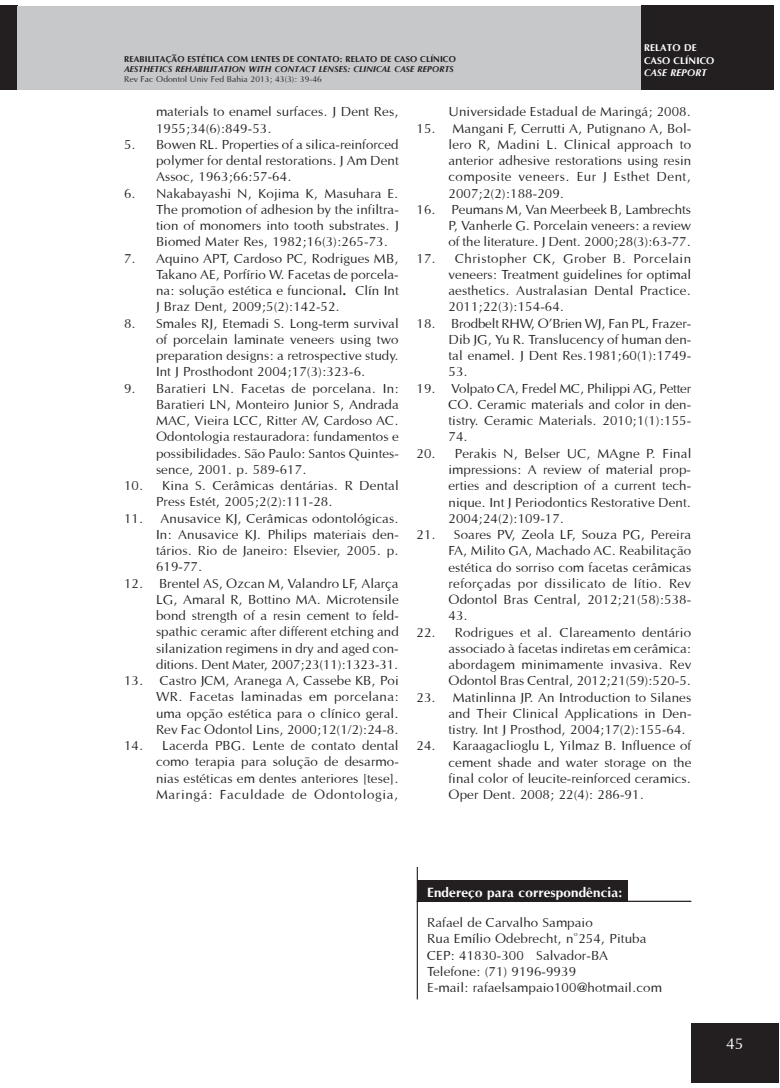
<style>
.page{position:relative;width:780px;height:1088px;background:#fff}
.page>*{position:absolute;margin:0;border:0;box-sizing:border-box;transform-origin:0 0}
.t1{font:16.25px "Optane";color:#fff}
.t2{font:13.75px/16.2px "Optane";color:#231f20;text-align:justify}
.t3{font:700 13.75px "Optane";color:#fff}
.t4{font:700 10px/12.5px "Optane";color:#fff}
.t5{font:italic 700 10px "Optane";color:#fff}
.t6{font:italic 700 8.75px "Optane";color:#231f20}
.t7{font:700 8.75px "Optane";color:#231f20}
.t8{font:8.75px "Optane";color:#231f20}
.s1{font-weight:700}
</style>
<div class="page">
<div style="left:0;top:6px;width:18px;height:84px;background:#231f20"></div>
<div style="left:18px;top:6px;width:638px;height:84px;background:#c7c8ca"></div>
<div style="left:641px;top:5px;width:133px;height:85px;background:#231f20"></div>
<div style="left:691px;top:1022px;width:88px;height:60px;background:#231f20"></div>
<div style="left:417px;top:880px;width:210px;height:22px;background:#231f20"></div>
<hr style="left:416px;top:901px;width:275px;height:1px;background:#231f20">
<hr style="left:417px;top:867px;width:1px;height:132px;background:#231f20">
<p class="t7" style="left:124px;top:54px;width:228px">REABILITAÇÃO ESTÉTICA COM LENTES DE CONTATO: relato</p>
<p class="t7" style="left:380px;top:54px;width:21px">de caso</p>
<p class="t7" style="left:420px;top:54px;width:7px">clínico</p>
<p class="t6" style="left:124px;top:64px;width:235px">AESTHETICS REHABILITATION WITH CONTACT LENSES: CLINICAL</p>
<p class="t6" style="left:394px;top:64px;width:6px">CASE</p>
<p class="t6" style="left:417px;top:64px;width:7px">REPORTS</p>
<p class="t8" style="left:124px;top:73px;width:199px">Rev Fac Odontol Univ Fed Bahia 2013; 43(3): 39-46</p>
<p class="t4" style="left:644px;top:42px;width:72px">RELATO DE<br>CASO CLÍNICO</p>
<p class="t5" style="left:644px;top:67px;width:64px">CASE REPORT</p>
<p class="t2" style="left:156px;top:103px;width:244px">materials to enamel surfaces. J Dent Res,<br>1955;34(6):849-53.</p>
<p class="t2" style="left:156px;top:136px;width:244px;text-indent:-32px">5. Bowen RL. Properties of a silica-reinforced polymer for dental restorations. J Am Dent Assoc, 1963;66:57-64.</p>
<p class="t2" style="left:156px;top:185px;width:244px;text-indent:-32px">6. Nakabayashi N, Kojima K, Masuhara E.<br>The promotion of adhesion by the infiltra&shy;tion of monomers into tooth substrates. J Biomed Mater Res, 1982;16(3):265-73.</p>
<p class="t2" style="left:156px;top:250px;width:244px;text-indent:-32px">7. Aquino APT, Cardoso PC, Rodrigues MB, Takano AE, Porfírio W. Facetas de porcela&shy;na: solução estética e funcional<span class="s1">.</span> Clín Int J Braz Dent, 2009;5(2):142-52.</p>
<p class="t2" style="left:156px;top:315px;width:244px;text-indent:-32px">8. Smales RJ, Etemadi S. Long-term survival of porcelain laminate veneers using two preparation designs: a retrospective study.<br>Int J Prosthodont 2004;17(3):323-6.</p>
<p class="t2" style="left:156px;top:380px;width:244px;text-indent:-32px">9. Baratieri LN. Facetas de porcelana. In:<br>Baratieri LN, Monteiro Junior S, Andrada MAC, Vieira LCC, Ritter AV, Cardoso AC.<br>Odontologia restauradora: fundamentos e possibilidades. São Paulo: Santos Quintes&shy;sence, 2001. p. 589-617.</p>
<p class="t2" style="left:156px;top:477px;width:244px;text-indent:-32px">10. Kina S. Cerâmicas dentárias. R Dental<br>Press Estét, 2005;2(2):111-28.</p>
<p class="t2" style="left:156px;top:510px;width:244px;text-indent:-32px">11. Anusavice KJ, Cerâmicas odontológicas.<br>In: Anusavice KJ. Philips materiais den&shy;tários. Rio de Janeiro: Elsevier, 2005. p.<br>619-77.</p>
<p class="t2" style="left:156px;top:575px;width:244px;text-indent:-32px">12. Brentel AS, Ozcan M, Valandro LF, Alarça LG, Amaral R, Bottino MA. Microtensile bond strength of a resin cement to feld&shy;spathic ceramic after different etching and silanization regimens in dry and aged con&shy;ditions. Dent Mater, 2007;23(11):1323-31.</p>
<p class="t2" style="left:156px;top:672px;width:244px;text-indent:-32px">13. Castro JCM, Aranega A, Cassebe KB, Poi WR. Facetas laminadas em porcelana: uma opção estética para o clínico geral.<br>Rev Fac Odontol Lins, 2000;12(1/2):24-8.</p>
<p class="t2" style="left:156px;top:737px;width:244px;text-indent:-32px">14. Lacerda PBG. Lente de contato dental como terapia para solução de desarmo&shy;nias estéticas em dentes anteriores [tese].<br>Maringá: Faculdade de Odontologia,</p>
<p class="t2" style="left:448px;top:104px;width:244px">Universidade Estadual de Maringá; 2008.</p>
<p class="t2" style="left:448px;top:120px;width:244px;text-indent:-32px">15. Mangani F, Cerrutti A, Putignano A, Bol&shy;lero R, Madini L. Clinical approach to anterior adhesive restorations using resin composite veneers. Eur J Esthet Dent, 2007;2(2):188-209.</p>
<p class="t2" style="left:448px;top:201px;width:244px;text-indent:-32px">16. Peumans M, Van Meerbeek B, Lambrechts P, Vanherle G. Porcelain veneers: a review of the literature. J Dent. 2000;28(3):63-77.</p>
<p class="t2" style="left:448px;top:250px;width:244px;text-indent:-32px">17. Christopher CK, Grober B. Porcelain veneers: Treatment guidelines for optimal aesthetics. Australasian Dental Practice.<br>2011;22(3):154-64.</p>
<p class="t2" style="left:448px;top:315px;width:244px;text-indent:-32px">18. Brodbelt RHW, O’Brien WJ, Fan PL, Frazer-Dib JG, Yu R. Translucency of human den&shy;tal enamel. J Dent Res.1981;60(1):1749- 53.</p>
<p class="t2" style="left:448px;top:380px;width:244px;text-indent:-32px">19. Volpato CA, Fredel MC, Philippi AG, Petter CO. Ceramic materials and color in den&shy;tistry. Ceramic Materials. 2010;1(1):155- 74.</p>
<p class="t2" style="left:448px;top:445px;width:244px;text-indent:-32px">20. Perakis N, Belser UC, MAgne P. Final impressions: A review of material prop&shy;erties and description of a current tech&shy;nique. Int J Periodontics Restorative Dent.<br>2004;24(2):109-17.</p>
<p class="t2" style="left:448px;top:526px;width:244px;text-indent:-32px">21. Soares PV, Zeola LF, Souza PG, Pereira FA, Milito GA, Machado AC. Reabilitação estética do sorriso com facetas cerâmicas reforçadas por dissilicato de lítio. Rev Odontol Bras Central, 2012;21(58):538- 43.</p>
<p class="t2" style="left:448px;top:624px;width:244px;text-indent:-32px">22. Rodrigues et al. Clareamento dentário associado à facetas indiretas em cerâmica: abordagem minimamente invasiva. Rev Odontol Bras Central, 2012;21(59):520-5.</p>
<p class="t2" style="left:448px;top:689px;width:244px;text-indent:-32px">23. Matinlinna JP. An Introduction to Silanes and Their Clinical Applications in Den&shy;tistry. Int J Prosthod, 2004;17(2):155-64.</p>
<p class="t2" style="left:448px;top:737px;width:244px;text-indent:-32px">24. Karaagaclioglu L, Yilmaz B. Influence of cement shade and water storage on the final color of leucite-reinforced ceramics.<br>Oper Dent. 2008; 22(4): 286-91.</p>
<p class="t3" style="left:427px;top:884px;width:197px">Endereço para correspondência:</p>
<p class="t2" style="left:427px;top:914px;width:236px;text-align:left">Rafael de Carvalho Sampaio<br>Rua Emílio Odebrecht, n°254, Pituba<br>CEP: 41830-300 Salvador-BA<br>Telefone: (71) 9196-9939<br>E-mail: rafaelsampaio100@hotmail.com</p>
<p class="t1" style="left:726px;top:1034px;width:19px">45</p>
</div>
